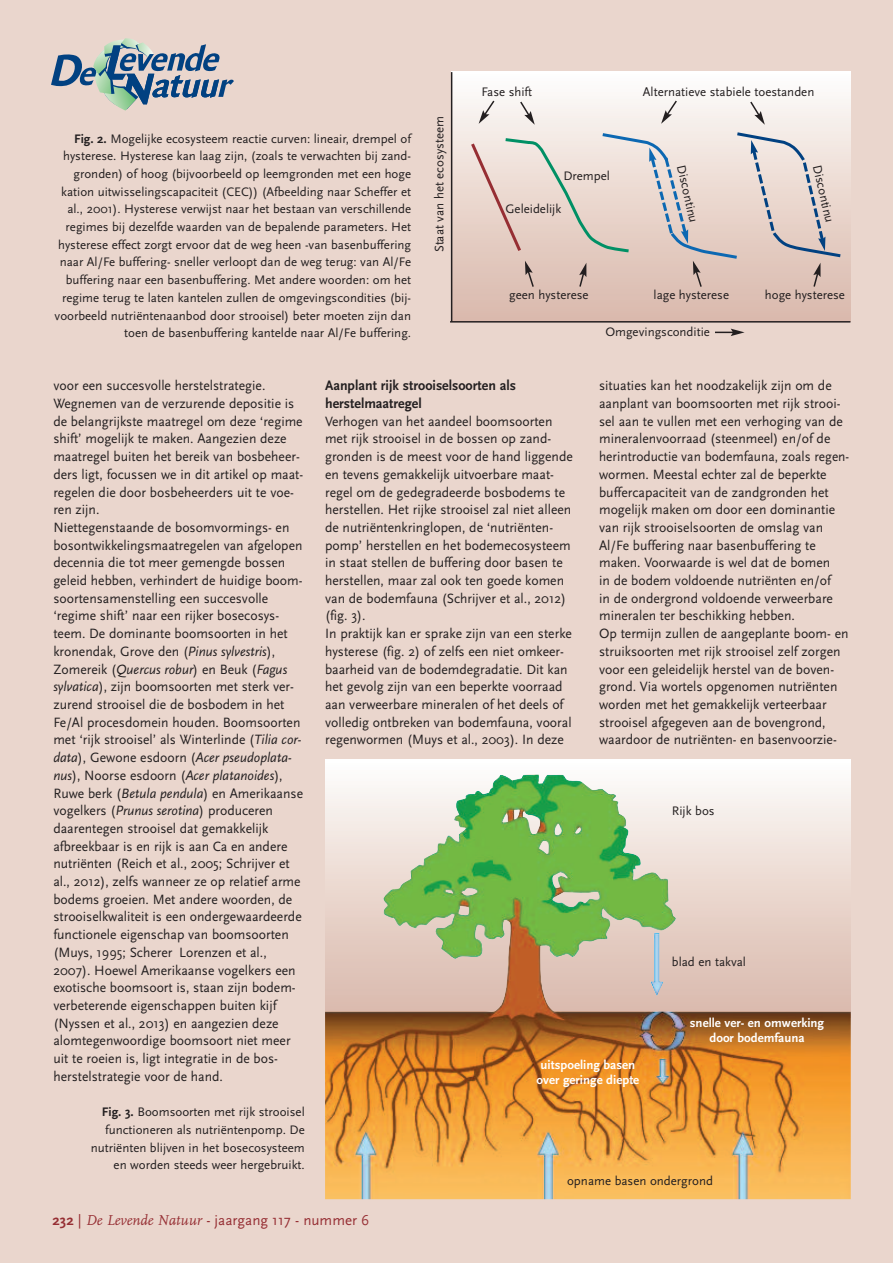
<style>
.page{position:relative;width:893px;height:1263px;background:#ead6cd}
.page>*{position:absolute;margin:0;border:0;box-sizing:border-box;transform-origin:0 0}
.t1{font:15px "Scala Sans";color:#962e33}
.t2{font:700 14.4px/17.7px "Scala Sans";color:#231f20}
.t3{font:14.1px/17.7px "Scala Sans";color:#231f20}
.t4{font:12.9px/17.7px "Scala Sans";color:#231f20;text-align:right}
.t5{font:700 12.9px/15px "Scala Sans";color:#fff;text-align:center}
.s1{font-weight:700}
.s2{font-style:italic}
.s3{font-family:"FF Scala";font-style:italic}
</style>
<div class="page">
<div style="left:452px;top:72px;width:398px;height:250px;background:linear-gradient(to bottom,#fdfdfb,#d9b7aa)"></div>
<div style="left:325px;top:760px;width:525px;height:258px;background:#fdfcfc"></div>
<img style="left:325px;top:774px;width:526px;height:425px">
<svg style="left:51px;top:38px;width:183px;height:73px"></svg>
<hr style="left:451px;top:72px;width:1px;height:250px;background:#231f20">
<hr style="left:450px;top:321px;width:400px;height:2px;background:#231f20">
<svg style="left:468px;top:99px;width:376px;height:189px"></svg>
<svg style="left:715px;top:329px;width:30px;height:7px"></svg>
<p class="t4" style="left:55px;top:129px;width:358px"><span class="s1">Fig. 2.</span> Mogelijke ecosysteem reactie curven: lineair, drempel of hysterese. Hysterese kan laag zijn, (zoals te verwachten bij zand&shy;gronden) of hoog (bijvoorbeeld op leemgronden met een hoge kation uitwisselingscapaciteit (CEC)) (Afbeelding naar Scheffer et al., 2001). Hysterese verwijst naar het bestaan van verschillende regimes bij dezelfde waarden van de bepalende parameters. Het hysterese effect zorgt ervoor dat de weg heen -van basenbuffering naar Al/Fe buffering- sneller verloopt dan de weg terug: van Al/Fe buffering naar een basenbuffering. Met andere woorden: om het regime terug te laten kantelen zullen de omgevingscondities (bij&shy;voorbeeld nutriëntenaanbod door strooisel) beter moeten zijn dan toen de basenbuffering kantelde naar Al/Fe buffering.</p>
<p class="t4" style="left:430px;top:252px;width:138px;rotate:-90deg">Staat van het ecosysteem</p>
<p class="t4" style="left:481px;top:83px;width:52px">Fase shift</p>
<p class="t4" style="left:643px;top:83px;width:173px">Alternatieve stabiele toestanden</p>
<p class="t4" style="left:563px;top:167px;width:48px">Drempel</p>
<p class="t4" style="left:826px;top:163px;width:60px;rotate:77deg">Discontinu</p>
<p class="t4" style="left:690px;top:163px;width:60px;rotate:77deg">Discontinu</p>
<p class="t4" style="left:505px;top:199px;width:57px">Geleidelijk</p>
<p class="t4" style="left:509px;top:286px;width:81px">geen hysterese</p>
<p class="t4" style="left:654px;top:286px;width:77px">lage hysterese</p>
<p class="t4" style="left:765px;top:286px;width:82px">hoge hysterese</p>
<p class="t4" style="left:605px;top:323px;width:106px">Omgevingsconditie</p>
<p class="t3" style="left:53px;top:377px;width:251px">voor een succesvolle herstelstrategie.<br>Wegnemen van de verzurende depositie is de belangrijkste maatregel om deze ‘regime shift’ mogelijk te maken. Aangezien deze maatregel buiten het bereik van bosbeheer&shy;ders ligt, focussen we in dit artikel op maat&shy;regelen die door bosbeheerders uit te voe&shy;ren zijn.<br>Niettegenstaande de bosomvormings- en bosontwikkelingsmaatregelen van afgelopen decennia die tot meer gemengde bossen geleid hebben, verhindert de huidige boom&shy;soortensamenstelling een succesvolle ‘regime shift’ naar een rijker bosecosys&shy;teem. De dominante boomsoorten in het kronendak, Grove den (<span class="s2">Pinus sylvestris</span>), Zomereik (<span class="s2">Quercus robur</span>) en Beuk (<span class="s2">Fagus sylvatica</span>), zijn boomsoorten met sterk ver&shy;zurend strooisel die de bosbodem in het Fe/Al procesdomein houden. Boomsoorten met ‘rijk strooisel’ als Winterlinde (<span class="s2">Tilia cor&shy;data</span>), Gewone esdoorn (<span class="s2">Acer pseudoplata&shy;nus</span>), Noorse esdoorn (<span class="s2">Acer platanoides</span>), Ruwe berk (<span class="s2">Betula pendula</span>) en Amerikaanse vogelkers (<span class="s2">Prunus serotina</span>) produceren daarentegen strooisel dat gemakkelijk afbreekbaar is en rijk is aan Ca en andere nutriënten (Reich et al., 2005; Schrijver et al., 2012), zelfs wanneer ze op relatief arme bodems groeien. Met andere woorden, de strooiselkwaliteit is een ondergewaardeerde functionele eigenschap van boomsoorten (Muys, 1995; Scherer Lorenzen et al., 2007). Hoewel Amerikaanse vogelkers een exotische boomsoort is, staan zijn bodem&shy;verbeterende eigenschappen buiten kijf (Nyssen et al., 2013) en aangezien deze alomtegenwoordige boomsoort niet meer uit te roeien is, ligt integratie in de bos&shy;herstelstrategie voor de hand.</p>
<p class="t2" style="left:325px;top:376px;width:192px">Aanplant rijk strooiselsoorten als herstelmaatregel</p>
<p class="t3" style="left:599px;top:377px;width:252px">situaties kan het noodzakelijk zijn om de aanplant van boomsoorten met rijk strooi&shy;sel aan te vullen met een verhoging van de mineralenvoorraad (steenmeel) en/of de herintroductie van bodemfauna, zoals regen&shy;wormen. Meestal echter zal de beperkte buffercapaciteit van de zandgronden het mogelijk maken om door een dominantie van rijk strooiselsoorten de omslag van Al/Fe buffering naar basenbuffering te maken. Voorwaarde is wel dat de bomen<br>in de bodem voldoende nutriënten en/of<br>in de ondergrond voldoende verweerbare mineralen ter beschikking hebben.<br>Op termijn zullen de aangeplante boom- en struiksoorten met rijk strooisel zelf zorgen voor een geleidelijk herstel van de boven&shy;grond. Via wortels opgenomen nutriënten worden met het gemakkelijk verteerbaar strooisel afgegeven aan de bovengrond, waardoor de nutriënten- en basenvoorzie-</p>
<p class="t3" style="left:325px;top:412px;width:249px">Verhogen van het aandeel boomsoorten met rijk strooisel in de bossen op zand&shy;gronden is de meest voor de hand liggende en tevens gemakkelijk uitvoerbare maat&shy;regel om de gedegradeerde bosbodems te herstellen. Het rijke strooisel zal niet alleen de nutriëntenkringlopen, de ‘nutriënten&shy;pomp’ herstellen en het bodemecosysteem in staat stellen de buffering door basen te herstellen, maar zal ook ten goede komen van de bodemfauna (Schrijver et al., 2012) (fig. 3).<br>In praktijk kan er sprake zijn van een sterke hysterese (fig. 2) of zelfs een niet omkeer&shy;baarheid van de bodemdegradatie. Dit kan het gevolg zijn van een beperkte voorraad aan verweerbare mineralen of het deels of volledig ontbreken van bodemfauna, vooral regenwormen (Muys et al., 2003). In deze</p>
<p class="t4" style="left:672px;top:802px;width:44px">Rijk bos</p>
<p class="t4" style="left:672px;top:953px;width:76px">blad en takval</p>
<p class="t5" style="left:690px;top:1015px;width:136px">snelle ver- en omwerking door bodemfauna</p>
<p class="t5" style="left:536px;top:1057px;width:104px">uitspoeling basen over geringe diepte</p>
<p class="t4" style="left:91px;top:1103px;width:215px"><span class="s1">Fig. 3.</span> Boomsoorten met rijk strooisel functioneren als nutriëntenpomp. De nutriënten blijven in het bosecosysteem en worden steeds weer hergebruikt.</p>
<p class="t1" style="left:53px;top:1211px;width:318px"><span class="s1">232</span> | <span class="s3">De Levende Natuur</span> - jaargang 117 - nummer 6</p>
<p class="t4" style="left:567px;top:1172px;width:147px">opname basen ondergrond</p>
</div>
